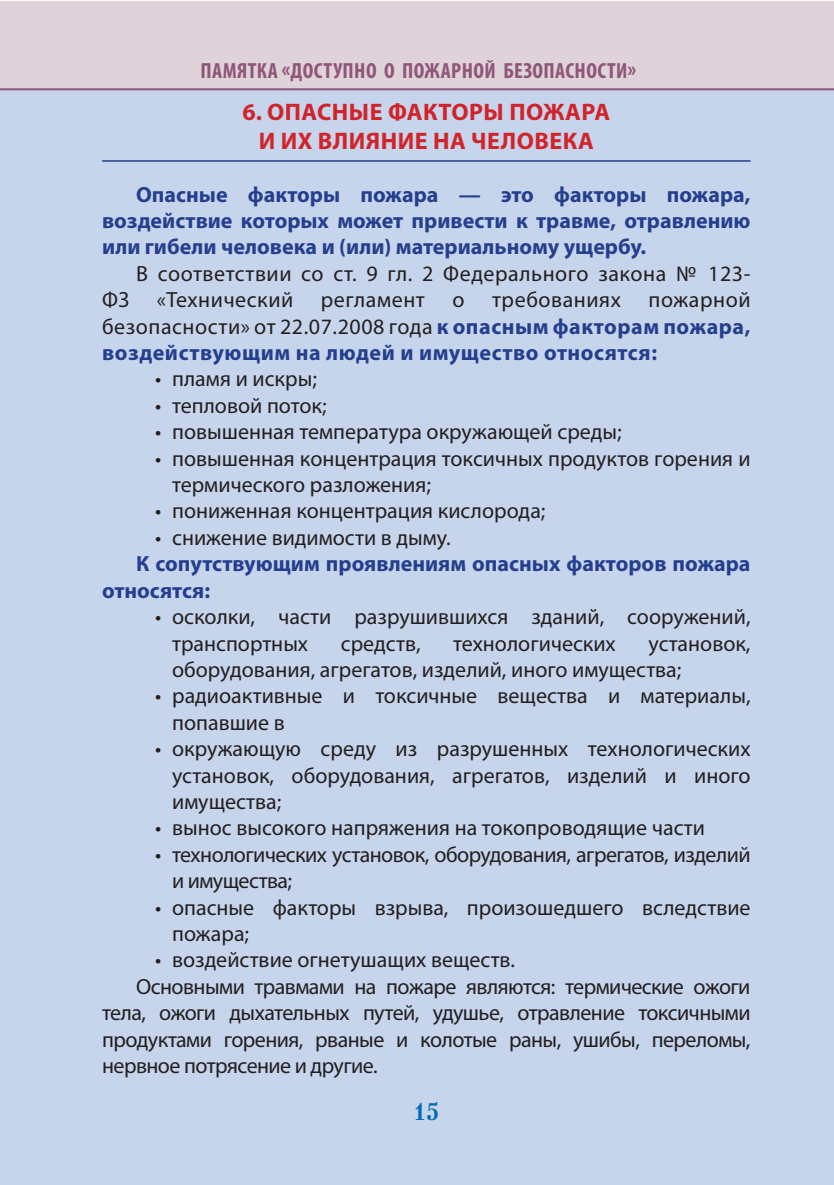
<style>
.page{position:relative;width:834px;height:1185px;background:#fff}
.page>*{position:absolute;margin:0;border:0;box-sizing:border-box;transform-origin:0 0}
.t1{font:700 24px/28.8px "Myriad Pro";letter-spacing:.02em;color:#d1232a;text-align:center}
.t2{font:700 24px "Petersburg C";color:#006eb7}
.t3{font:22px/26.4px "Myriad Pro";color:#231f20}
.t4{font:700 22px/26.4px "Myriad Pro";color:#253f8e;text-align:justify}
.t5{font:22px/26.4px "Myriad Pro";letter-spacing:-.025em;color:#231f20}
.t6{font:22px "Myriad Pro";letter-spacing:.025em;color:#231f20}
.t7{font:700 condensed 22px "Myriad Pro";letter-spacing:.02em;color:#8e5678}
.s1{font-weight:400;color:#231f20}
</style>
<div class="page">
<div style="left:0;top:1px;width:833px;height:90px;background:#e0d2d9"></div>
<div style="left:0;top:91px;width:833px;height:1094px;background:#c6d5ec"></div>
<hr style="left:0;top:88px;width:833px;height:2px;background:#8e5678">
<hr style="left:102px;top:160px;width:648px;height:2px;background:#253f8e">
<p class="t7" style="left:200px;top:56px;width:437px">ПАМЯТКА «ДОСТУПНО О ПОЖАРНОЙ БЕЗОПАСНОСТИ»</p>
<p class="t1" style="left:242px;top:97px;width:369px">6. ОПАСНЫЕ ФАКТОРЫ ПОЖАРА<br>И ИХ ВЛИЯНИЕ НА ЧЕЛОВЕКА</p>
<p class="t4" style="left:102px;top:180px;width:650px;text-indent:34px">Опасные факторы пожара — это факторы пожара, воздействие которых может привести к травме, отравлению или гибели человека и (или) материальному ущербу.</p>
<p class="t6" style="left:136px;top:260px;width:615px">В соответствии со ст. 9 гл. 2 Федерального закона № 123-</p>
<p class="t3" style="left:102px;top:286px;width:29px">ФЗ</p>
<p class="t6" style="left:157px;top:286px;width:138px">«Технический</p>
<p class="t6" style="left:321px;top:286px;width:105px">регламент</p>
<p class="t3" style="left:452px;top:286px;width:14px">о</p>
<p class="t6" style="left:492px;top:286px;width:130px">требованиях</p>
<p class="t4" style="left:102px;top:286px;width:650px;text-indent:546px"><span class="s1">пожарной безопасности» от 22.07.2008 года</span> к опасным факторам пожара, воздействующим на людей и имущество относятся:</p>
<p class="t3" style="left:155px;top:366px;width:163px">• пламя и искры;</p>
<p class="t3" style="left:155px;top:392px;width:173px">• тепловой поток;</p>
<p class="t3" style="left:155px;top:418px;width:468px">• повышенная температура окружающей среды;</p>
<p class="t3" style="left:172px;top:445px;width:579px;text-indent:-17px">• повышенная концентрация токсичных продуктов горения и термического разложения;</p>
<p class="t3" style="left:155px;top:498px;width:392px">• пониженная концентрация кислорода;</p>
<p class="t3" style="left:155px;top:524px;width:297px">• снижение видимости в дыму.</p>
<p class="t4" style="left:102px;top:550px;width:650px;text-indent:34px">К сопутствующим проявлениям опасных факторов пожара относятся:</p>
<p class="t3" style="left:172px;top:603px;width:580px;text-indent:-17px">• осколки, части разрушившихся зданий, сооружений, транспортных</p>
<p class="t3" style="left:172px;top:630px;width:579px;text-indent:476px">установок, оборудования, агрегатов, изделий, иного имущества;</p>
<p class="t3" style="left:172px;top:682px;width:580px;text-indent:-17px">• радиоактивные и токсичные вещества и материалы, попавшие в</p>
<p class="t3" style="left:172px;top:735px;width:579px;text-align:justify;text-indent:-17px">• окружающую среду из разрушенных технологических установок, оборудования, агрегатов, изделий и иного имущества;</p>
<p class="t3" style="left:155px;top:814px;width:551px">• вынос высокого напряжения на токопроводящие части</p>
<p class="t5" style="left:172px;top:841px;width:579px;text-indent:-17px">• технологических установок, оборудования, агрегатов, изделий и имущества;</p>
<p class="t3" style="left:172px;top:894px;width:580px;text-indent:-17px">• опасные факторы взрыва, произошедшего вследствие пожара;</p>
<p class="t3" style="left:155px;top:946px;width:361px">• воздействие огнетушащих веществ.</p>
<p class="t5" style="left:136px;top:973px;width:615px">Основными травмами на пожаре являются: термические ожоги</p>
<p class="t5" style="left:102px;top:999px;width:650px">тела, ожоги дыхательных путей, удушье, отравление токсичными</p>
<p class="t5" style="left:102px;top:1026px;width:649px">продуктами горения, рваные и колотые раны, ушибы, переломы,</p>
<p class="t5" style="left:102px;top:1052px;width:277px">нервное потрясение и другие.</p>
<p class="t3" style="left:341px;top:630px;width:81px">средств,</p>
<p class="t3" style="left:453px;top:630px;width:164px">технологических</p>
<p class="t2" style="left:413px;top:1096px;width:27px">15</p>
</div>
